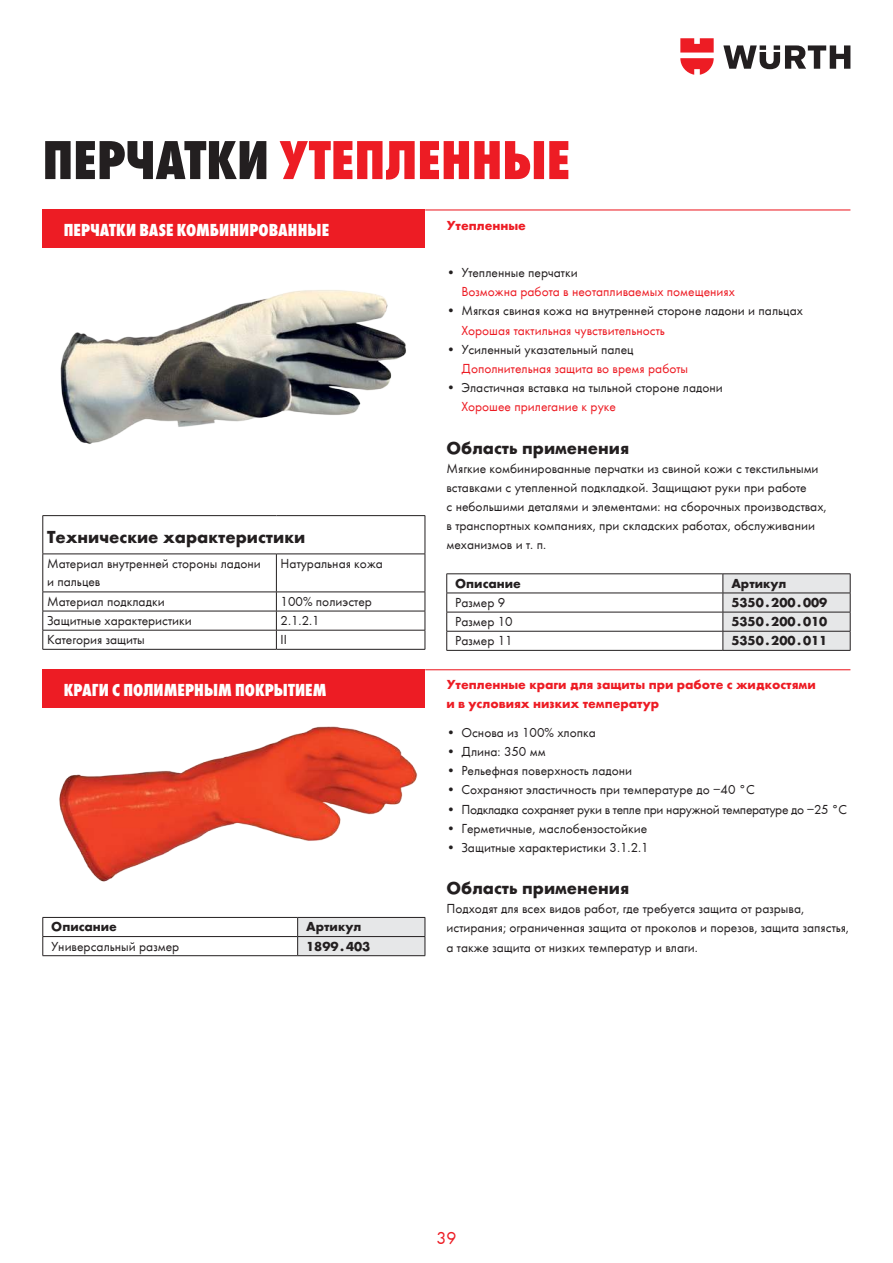
<style>
.page{position:relative;width:893px;height:1263px;background:#fff}
.page>*{position:absolute;margin:0;border:0;box-sizing:border-box;transform-origin:0 0}
.t1{font:800 condensed 57px "Wuerth";color:#ed1c24}
.t2{font:700 18px "Wuerth";color:#231f20}
.t3{font:800 condensed 18px "Wuerth";letter-spacing:.005em;color:#fff}
.t4{font:18px "Wuerth";color:#ed1c24}
.t5{font:13.5px/19.2px "Wuerth";color:#231f20}
.t6{font:13.5px "Wuerth";color:#ed1c24}
.t7{font:700 13.5px/19.2px "Wuerth";color:#ed1c24}
.t8{font:700 13.5px "Wuerth";color:#231f20}
.t9{font:13.5px "Wuerth";letter-spacing:-.025em;color:#231f20}
.s1{color:#231f20}
</style>
<div class="page">
<svg style="left:723px;top:45px;width:127px;height:24px"></svg>
<svg style="left:680px;top:38px;width:34px;height:37px"></svg>
<div style="left:43px;top:209px;width:382px;height:39px;background:#ed1c24"></div>
<hr style="left:425px;top:209px;width:425px;height:1px;background:#ed1c24">
<img style="left:60px;top:290px;width:346px;height:154px">
<hr style="left:43px;top:515px;width:233px;height:1px;background:#231f20">
<hr style="left:43px;top:516px;width:1px;height:38px;background:#231f20">
<hr style="left:276px;top:515px;width:149px;height:1px;background:#231f20">
<hr style="left:43px;top:554px;width:233px;height:1px;background:#231f20">
<hr style="left:425px;top:516px;width:1px;height:38px;background:#231f20">
<hr style="left:276px;top:554px;width:149px;height:1px;background:#231f20">
<hr style="left:43px;top:554px;width:1px;height:38px;background:#231f20">
<hr style="left:276px;top:554px;width:1px;height:38px;background:#231f20">
<hr style="left:425px;top:554px;width:1px;height:38px;background:#231f20">
<hr style="left:43px;top:592px;width:233px;height:1px;background:#231f20">
<hr style="left:276px;top:592px;width:149px;height:1px;background:#231f20">
<hr style="left:43px;top:611px;width:233px;height:1px;background:#231f20">
<hr style="left:276px;top:611px;width:149px;height:1px;background:#231f20">
<hr style="left:43px;top:630px;width:233px;height:1px;background:#231f20">
<svg style="left:43px;top:592px;width:1px;height:57px"></svg>
<hr style="left:43px;top:649px;width:233px;height:1px;background:#231f20">
<hr style="left:276px;top:630px;width:149px;height:1px;background:#231f20">
<svg style="left:276px;top:592px;width:1px;height:57px"></svg>
<svg style="left:425px;top:592px;width:1px;height:57px"></svg>
<hr style="left:276px;top:649px;width:149px;height:1px;background:#231f20">
<hr style="left:446px;top:573px;width:277px;height:1px;background:#231f20">
<hr style="left:723px;top:573px;width:127px;height:1px;background:#231f20">
<hr style="left:446px;top:593px;width:277px;height:1px;background:#231f20">
<hr style="left:446px;top:612px;width:277px;height:1px;background:#231f20">
<hr style="left:446px;top:631px;width:277px;height:1px;background:#231f20">
<svg style="left:446px;top:574px;width:1px;height:76px"></svg>
<hr style="left:446px;top:650px;width:277px;height:1px;background:#231f20">
<svg style="left:723px;top:574px;width:128px;height:76px;background:#dbdbdc"></svg>
<hr style="left:723px;top:650px;width:127px;height:1px;background:#231f20">
<div style="left:43px;top:669px;width:382px;height:38px;background:#ed1c24"></div>
<hr style="left:425px;top:669px;width:425px;height:1px;background:#ed1c24">
<img style="left:59px;top:726px;width:359px;height:156px">
<hr style="left:43px;top:917px;width:255px;height:1px;background:#231f20">
<hr style="left:43px;top:936px;width:255px;height:1px;background:#231f20">
<svg style="left:43px;top:918px;width:1px;height:37px"></svg>
<hr style="left:43px;top:955px;width:255px;height:1px;background:#231f20">
<svg style="left:297px;top:917px;width:129px;height:39px;background:#d9d9da"></svg>
<hr style="left:298px;top:955px;width:127px;height:1px;background:#231f20">
<h1 class="t1" style="left:43px;top:120px;width:529px"><span class="s1">ПЕРЧАТКИ</span> УТЕПЛЕННЫЕ</h1>
<h2 class="t3" style="left:64px;top:217px;width:267px">ПЕРЧАТКИ BASE КОМБИНИРОВАННЫЕ</h2>
<p class="t7" style="left:446px;top:214px;width:81px">Утепленные</p>
<h2 class="t2" style="left:47px;top:524px;width:260px">Технические характеристики</h2>
<p class="t5" style="left:47px;top:554px;width:215px;line-height:18px">Материал внутренней стороны ладони и пальцев</p>
<p class="t5" style="left:281px;top:553px;width:104px">Натуральная кожа</p>
<p class="t5" style="left:47px;top:591px;width:119px">Материал подкладки</p>
<p class="t5" style="left:281px;top:591px;width:93px">100% полиэстер</p>
<p class="t5" style="left:47px;top:610px;width:146px">Защитные характеристики</p>
<p class="t5" style="left:281px;top:610px;width:41px">2.1.2.1</p>
<p class="t5" style="left:47px;top:629px;width:99px">Категория защиты</p>
<p class="t5" style="left:281px;top:629px;width:8px">II</p>
<p class="t5" style="left:446px;top:262px;width:133px">• Утепленные перчатки</p>
<p class="t6" style="left:461px;top:283px;width:275px">Возможна работа в неотапливаемых помещениях</p>
<p class="t5" style="left:446px;top:301px;width:358px">• Мягкая свиная кожа на внутренней стороне ладони и пальцах</p>
<p class="t6" style="left:461px;top:321px;width:205px">Хорошая тактильная чувствительность</p>
<p class="t5" style="left:446px;top:339px;width:189px">• Усиленный указательный палец</p>
<p class="t6" style="left:461px;top:359px;width:228px">Дополнительная защита во время работы</p>
<p class="t5" style="left:446px;top:377px;width:278px">• Эластичная вставка на тыльной стороне ладони</p>
<p class="t6" style="left:461px;top:397px;width:156px">Хорошее прилегание к руке</p>
<h2 class="t2" style="left:446px;top:434px;width:184px">Область применения</h2>
<p class="t5" style="left:446px;top:458px;width:382px">Мягкие комбинированные перчатки из свиной кожи с текстильными вставками с утепленной подкладкой. Защищают руки при работе<br>с небольшими деталями и элементами: на сборочных производствах, в транспортных компаниях, при складских работах, обслуживании механизмов и т. п.</p>
<p class="t8" style="left:455px;top:573px;width:67px">Описание</p>
<p class="t8" style="left:731px;top:573px;width:57px">Артикул</p>
<p class="t5" style="left:455px;top:592px;width:52px">Размер 9</p>
<p class="t8" style="left:731px;top:592px;width:97px">5350 . 200 . 009</p>
<p class="t5" style="left:455px;top:611px;width:59px">Размер 10</p>
<p class="t8" style="left:731px;top:612px;width:97px">5350 . 200 . 010</p>
<p class="t5" style="left:455px;top:630px;width:59px">Размер 11</p>
<p class="t8" style="left:731px;top:631px;width:97px">5350 . 200 . 011</p>
<h2 class="t3" style="left:64px;top:677px;width:264px">КРАГИ С ПОЛИМЕРНЫМ ПОКРЫТИЕМ</h2>
<p class="t7" style="left:446px;top:674px;width:371px">Утепленные краги для защиты при работе с жидкостями и в условиях низких температур</p>
<p class="t8" style="left:51px;top:917px;width:67px">Описание</p>
<p class="t8" style="left:306px;top:917px;width:57px">Артикул</p>
<p class="t5" style="left:51px;top:936px;width:130px">Универсальный размер</p>
<p class="t8" style="left:306px;top:936px;width:66px">1899 . 403</p>
<p class="t5" style="left:446px;top:722px;width:151px">• Основа из 100% хлопка</p>
<p class="t5" style="left:446px;top:741px;width:101px">• Длина: 350 мм</p>
<p class="t5" style="left:446px;top:760px;width:187px">• Рельефная поверхность ладони</p>
<p class="t5" style="left:446px;top:780px;width:310px">• Сохраняют эластичность при температуре до −40 °С</p>
<p class="t9" style="left:446px;top:800px;width:402px">• Подкладка сохраняет руки в тепле при наружной температуре до −25 °C</p>
<p class="t5" style="left:446px;top:818px;width:202px">• Герметичные, маслобензостойкие</p>
<p class="t5" style="left:446px;top:837px;width:204px">• Защитные характеристики 3.1.2.1</p>
<h2 class="t2" style="left:446px;top:875px;width:184px">Область применения</h2>
<p class="t5" style="left:446px;top:898px;width:404px">Подходят для всех видов работ, где требуется защита от разрыва, истирания; ограниченная защита от проколов и порезов, защита запястья, а также защита от низких температур и влаги.</p>
<h2 class="t4" style="left:436px;top:1225px;width:21px">39</h2>
</div>
